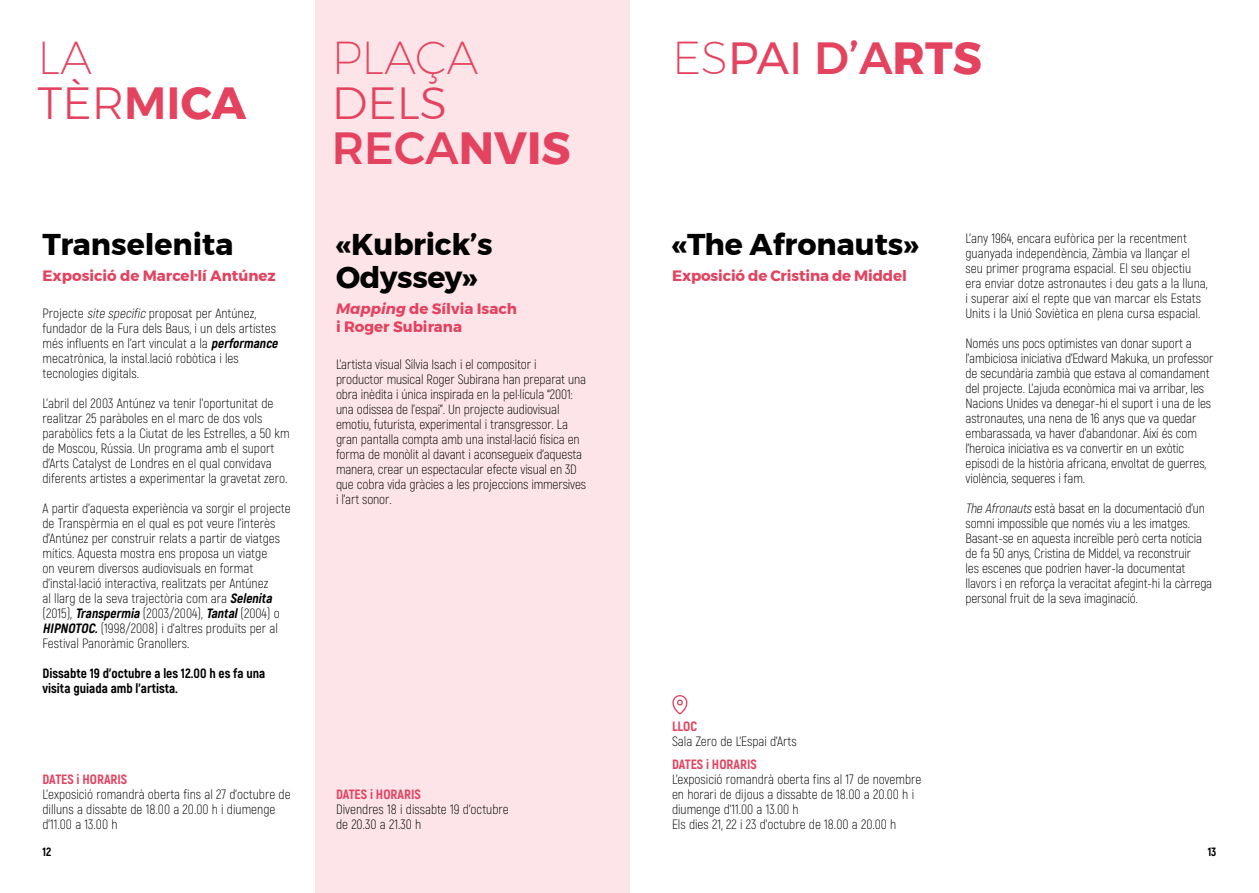
<style>
.page{position:relative;width:1259px;height:893px;background:#fff}
.page>*{position:absolute;margin:0;border:0;box-sizing:border-box;transform-origin:0 0}
.t1{font:300 45px/45px "Montserrat";color:#e44360}
.t2{font:45px "Montserrat";color:#e44360}
.t3{font:200 45px "Montserrat";color:#e44360}
.t4{font:700 30px/33px "Montserrat";color:#000}
.t5{font:700 15px/18px "Montserrat";color:#e44360}
.t6{font:300 13.5px/15px "Akrobat";letter-spacing:-.005em;color:#000}
.t7{font:800 13.5px/15px "Akrobat";color:#000}
.t8{font:800 13.5px "Akrobat";color:#e44360}
.t9{font:800 12px "Akrobat";color:#000}
.s1{font-weight:200}
.s2{font-weight:600}
.s3{font-weight:700}
.s4{font-weight:500}
.s5{font-style:italic}
.s6{font-weight:800;font-style:italic}
</style>
<div class="page">
<div style="left:315px;top:0;width:314px;height:893px;background:#fde4e8"></div>
<svg style="left:672px;top:695px;width:15px;height:19px"></svg>
<h1 class="t1" style="left:38px;top:35px;width:210px"><span class="s1">LA<br></span>TÈR<span class="s2">MI</span><span class="s3">CA</span></h1>
<h1 class="t3" style="left:332px;top:25px;width:148px">PLAÇA</h1>
<h1 class="t1" style="left:332px;top:80px;width:240px">DELS<br><span class="s4">RECA</span><span class="s3">NVIS</span></h1>
<h2 class="t4" style="left:43px;top:228px;width:192px">Transelenita</h2>
<p class="t5" style="left:43px;top:267px;width:235px">Exposició de Marcel·lí Antúnez</p>
<p class="t6" style="left:43px;top:305px;width:240px">Projecte <span class="s5">site specific</span> proposat per Antúnez, fundador de la Fura dels Baus, i un dels artistes més influents en l’art vinculat a la <span class="s6">performance </span>mecatrònica, la instal.lació robòtica i les tecnologies digitals.</p>
<p class="t6" style="left:43px;top:395px;width:249px">L’abril del 2003 Antúnez va tenir l’oportunitat de realitzar 25 paràboles en el marc de dos vols parabòlics fets a la Ciutat de les Estrelles, a 50 km de Moscou, Rússia. Un programa amb el suport d’Arts Catalyst de Londres en el qual convidava diferents artistes a experimentar la gravetat zero.</p>
<p class="t6" style="left:43px;top:500px;width:250px">A partir d’aquesta experiència va sorgir el projecte de Transpèrmia en el qual es pot veure l’interès d’Antúnez per construir relats a partir de viatges mítics. Aquesta mostra ens proposa un viatge<br>on veurem diversos audiovisuals en format d’instal·lació interactiva, realitzats per Antúnez<br>al llarg de la seva trajectòria com ara <span class="s6">Selenita </span>(2015), <span class="s6">Transpermia</span> (2003/2004), <span class="s6">Tantal</span>(2004) o <span class="s6">HIPNOTOC.</span>(1998/2008) i d’altres produïts per al Festival Panoràmic Granollers.</p>
<p class="t7" style="left:43px;top:665px;width:224px">Dissabte 19 d’octubre a les 12.00 h es fa una visita guiada amb l’artista.</p>
<h2 class="t4" style="left:336px;top:228px;width:158px">«Kubrick’s<br>Odyssey»</h2>
<p class="t5" style="left:336px;top:300px;width:182px"><span class="s5">Mapping</span> de Sílvia Isach i Roger Subirana</p>
<p class="t6" style="left:336px;top:356px;width:252px">L’artista visual Sílvia Isach i el compositor i productor musical Roger Subirana han preparat una obra inèdita i única inspirada en la pel·lícula “2001: una odissea de l’espai”. Un projecte audiovisual emotiu, futurista, experimental i transgressor. La gran pantalla compta amb una instal·lació física en forma de monòlit al davant i aconsegueix d’aquesta manera, crear un espectacular efecte visual en 3D que cobra vida gràcies a les projeccions immersives i l’art sonor.</p>
<p class="t8" style="left:43px;top:771px;width:86px">DATES i HORARIS</p>
<p class="t6" style="left:43px;top:787px;width:250px">L’exposició romandrà oberta fins al 27 d’octubre de dilluns a dissabte de 18.00 a 20.00 h i diumenge d’11.00 a 13.00 h</p>
<p class="t8" style="left:336px;top:786px;width:86px">DATES i HORARIS</p>
<p class="t6" style="left:336px;top:802px;width:174px">Divendres 18 i dissabte 19 d’octubre de 20.30 a 21.30 h</p>
<h1 class="t2" style="left:672px;top:24px;width:311px"><span class="s1">ES</span>PAI <span class="s4">D’A</span><span class="s3">RTS</span></h1>
<h2 class="t4" style="left:672px;top:228px;width:248px">«The Afronauts»</h2>
<p class="t5" style="left:672px;top:267px;width:236px">Exposició de Cristina de Middel</p>
<p class="t6" style="left:965px;top:231px;width:244px">L’any 1964, encara eufòrica per la recentment guanyada independència, Zàmbia va llançar el seu primer programa espacial. El seu objectiu era enviar dotze astronautes i deu gats a la lluna, i superar així el repte que van marcar els Estats Units i la Unió Soviètica en plena cursa espacial.</p>
<p class="t6" style="left:965px;top:336px;width:249px">Només uns pocs optimistes van donar suport a l’ambiciosa iniciativa d’Edward Makuka, un professor de secundària zambià que estava al comandament del projecte. L’ajuda econòmica mai va arribar, les Nacions Unides va denegar-hi el suport i una de les astronautes, una nena de 16 anys que va quedar embarassada, va haver d’abandonar. Així és com l’heroica iniciativa es va convertir en un exòtic episodi de la història africana, envoltat de guerres, violència, sequeres i fam.</p>
<p class="t6" style="left:965px;top:501px;width:248px"><span class="s5">The Afronauts</span>està basat en la documentació d’un somni impossible que només viu a les imatges.<br>Basant-se en aquesta increïble però certa notícia de fa 50 anys, Cristina de Middel, va reconstruir<br>les escenes que podrien haver-la documentat llavors i en reforça la veracitat afegint-hi la càrrega personal fruit de la seva imaginació.</p>
<p class="t8" style="left:672px;top:717px;width:27px">LLOC</p>
<p class="t6" style="left:672px;top:733px;width:126px">Sala Zero de L’Espai d’Arts</p>
<p class="t8" style="left:672px;top:756px;width:86px">DATES i HORARIS</p>
<p class="t6" style="left:672px;top:772px;width:251px">L’exposició romandrà oberta fins al 17 de novembre en horari de dijous a dissabte de 18.00 a 20.00 h i diumenge d’11.00 a 13.00 h<br>Els dies 21, 22 i 23 d’octubre de 18.00 a 20.00 h</p>
<p class="t9" style="left:43px;top:844px;width:10px">12</p>
<p class="t9" style="left:1207px;top:844px;width:10px">13</p>
</div>
